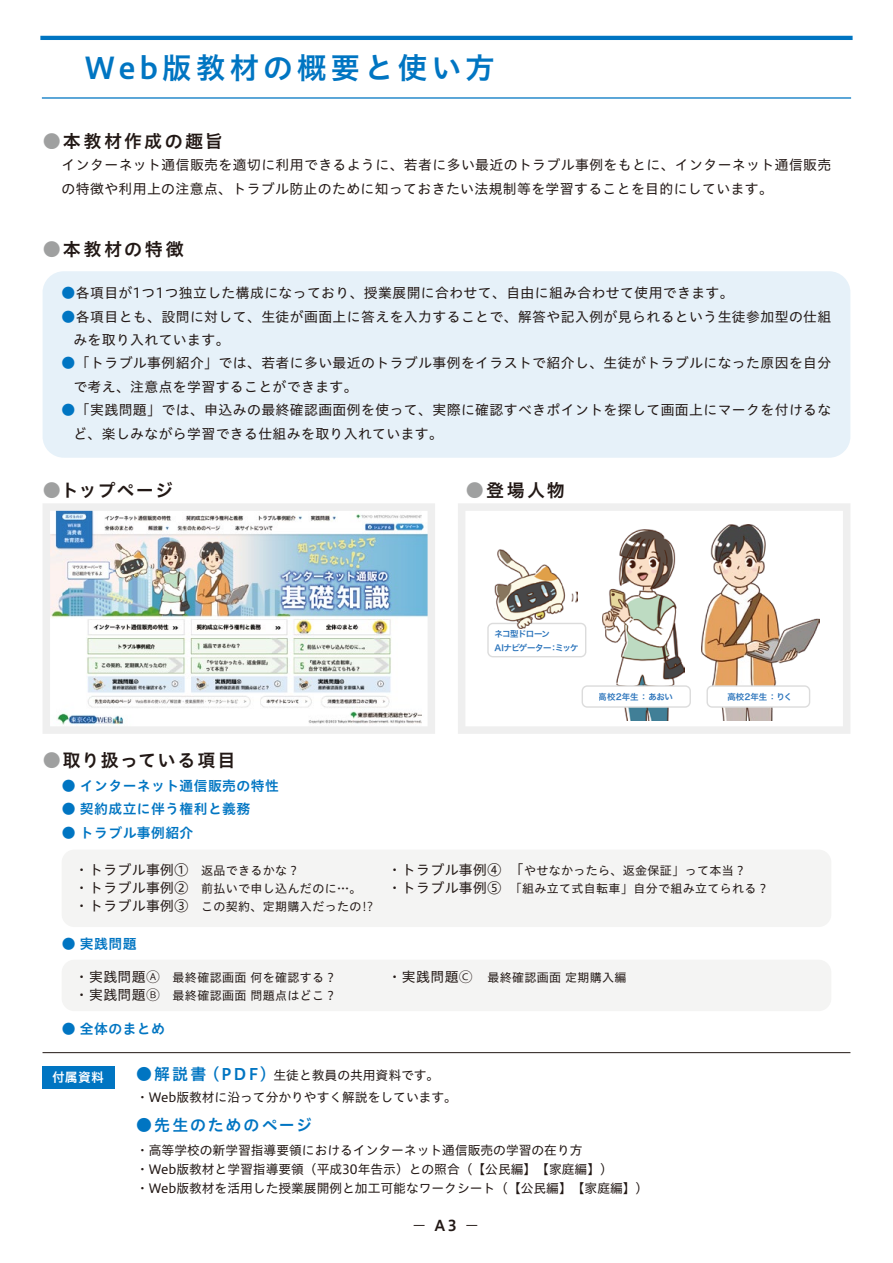
<style>
.page{position:relative;width:893px;height:1263px;background:#fff}
.page>*{position:absolute;margin:0;border:0;box-sizing:border-box;transform-origin:0 0}
.t1{font:29.7px "Hiragino UD Sans Std W6";letter-spacing:.13em;color:#0075c2}
.t2{font:18px "Hiragino UD Sans Std W6";letter-spacing:.105em;color:#221815}
.t3{font:18px "Hiragino UD Sans Std W6";letter-spacing:.075em;color:#221815}
.t4{font:18px "Hiragino UD Sans Std W6";letter-spacing:.13em;color:#221815}
.t5{font:15.9px "Hiragino UD Sans Std W6";letter-spacing:.11em;color:#0075c2}
.t6{font:14.85px "Koz Go Pr 6 N";color:#221815}
.t7{font:13.8px/23.4px "Hiragino UD Sans Std W4";letter-spacing:.03em;color:#221815}
.t8{font:13.8px "Hiragino UD Sans Std W6";letter-spacing:.03em;color:#0075c2}
.t9{font:12.75px/19.2px "Hiragino UD Sans Std W4";color:#221815}
.t10{font:12.75px "Hiragino UD Sans Std W6";color:#fff}
.t11{font:12px/18px "Hiragino UD Sans Std W4";letter-spacing:.03em;color:#221815}
.t12{font:8.4px/13.4px "Hiragino Sans W6";letter-spacing:-.075em;color:#2b74bb}
.t13{font:8.4px "Hiragino Sans W6";color:#2b74bb}
.t14{font:8.4px "Hiragino Sans W6";letter-spacing:-.04em;color:#2b74bb}
.s1{color:#9fa0a0}
.s2{color:#0075c2}
.s3{font-size:13.8px}
.s4{font-family:"Koz Go Pr 6 N"}
.s5{font-family:"Koz Go Pr 6 N";font-size:13.8px}
.s6{font-family:"Hiragino UD Sans Std W6";font-size:15.9px;color:#0075c2}
.s7{font-family:"Hiragino UD Sans Std W6"}
</style>
<div class="page">
<div style="left:62px;top:849px;width:769px;height:78px;background:#f4f4f3;border-radius:13px"></div>
<div style="left:62px;top:960px;width:769px;height:51px;background:#f4f4f3;border-radius:13px"></div>
<div style="left:43px;top:271px;width:807px;height:187px;background:#e6f1f9;border-radius:21px"></div>
<hr style="left:43px;top:36px;width:807px;height:4px;background:#0075c2">
<hr style="left:43px;top:97px;width:807px;height:2px;background:#0075c2">
<div style="left:43px;top:1066px;width:72px;height:23px;background:#0075c2"></div>
<hr style="left:43px;top:1052px;width:807px;height:1px;background:#221815">
<img style="left:43px;top:503px;width:392px;height:231px">
<svg style="left:458px;top:503px;width:392px;height:231px"></svg>
<h1 class="t1" style="left:85px;top:46px;width:411px">Web版教材の概要と使い方</h1>
<h2 class="t4" style="left:43px;top:127px;width:182px"><span class="s1">●</span>本教材作成の趣旨</h2>
<p class="t7" style="left:62px;top:153px;width:771px">インターネット通信販売を適切に利用できるように、若者に多い最近のトラブル事例をもとに、インターネット通信販売の特徴や利用上の注意点、トラブル防止のために知っておきたい法規制等を学習することを目的にしています。</p>
<h2 class="t2" style="left:43px;top:236px;width:143px"><span class="s1">●</span>本教材の特徴</h2>
<p class="t7" style="left:62px;top:281px;width:673px"><span class="s2">●</span>各項目が1つ1つ独立した構成になっており、授業展開に合わせて、自由に組み合わせて使用できます。</p>
<p class="t7" style="left:73px;top:304px;width:759px;text-indent:-12px"><span class="s2">●</span>各項目とも、設問に対して、生徒が画面上に答えを入力することで、解答や記入例が見られるという生徒参加型の仕組みを取り入れています。</p>
<p class="t7" style="left:73px;top:351px;width:759px;text-indent:-12px"><span class="s2">●</span>「トラブル事例紹介」では、若者に多い最近のトラブル事例をイラストで紹介し、生徒がトラブルになった原因を自分で考え、注意点を学習することができます。</p>
<p class="t7" style="left:73px;top:397px;width:759px;text-indent:-12px"><span class="s2">●</span>「実践問題」では、申込みの最終確認画面例を使って、実際に確認すべきポイントを探して画面上にマークを付けるなど、楽しみながら学習できる仕組みを取り入れています。</p>
<h2 class="t2" style="left:43px;top:477px;width:132px"><span class="s1">●</span>トップページ</h2>
<h2 class="t2" style="left:465px;top:477px;width:101px"><span class="s1">●</span>登場人物</h2>
<h2 class="t3" style="left:43px;top:746px;width:194px"><span class="s1">●</span>取り扱っている項目</h2>
<p class="t8" style="left:62px;top:775px;width:219px">● インターネット通信販売の特性</p>
<p class="t8" style="left:62px;top:799px;width:190px">● 契約成立に伴う権利と義務</p>
<p class="t8" style="left:62px;top:822px;width:133px">● トラブル事例紹介</p>
<p class="t11" style="left:75px;top:861px;width:300px"><span class="s3">・トラブル事例①</span>　返品できるかな？<br><span class="s3">・トラブル事例②</span>　前払いで申し込んだのに…。<span class="s3">・トラブル事例③</span>　この契約、定期購入だったの<span class="s4">⁉</span></p>
<p class="t8" style="left:62px;top:934px;width:76px">● 実践問題</p>
<p class="t12" style="left:494px;top:627px;width:86px">ネコ型ドローン<br>AIナビゲーター：ミッケ</p>
<p class="t13" style="left:599px;top:689px;width:76px">高校2年生 ： あおい</p>
<p class="t14" style="left:727px;top:689px;width:66px">高校2年生 ： りく</p>
<p class="t11" style="left:388px;top:861px;width:383px"><span class="s3">・トラブル事例④ 「</span>やせなかったら、返金保証」って本当？<br><span class="s3">・トラブル事例⑤</span> 「組み立て式自転車」自分で組み立てられる？</p>
<p class="t11" style="left:75px;top:968px;width:263px"><span class="s3">・実践問題</span><span class="s5">Ⓐ</span>　最終確認画面何を確認する？</p>
<p class="t11" style="left:388px;top:968px;width:240px"><span class="s3">・実践問題</span><span class="s5">Ⓒ</span> 最終確認画面定期購入編</p>
<p class="t11" style="left:75px;top:986px;width:263px"><span class="s3">・実践問題</span><span class="s5">Ⓑ</span>　最終確認画面問題点はどこ？</p>
<p class="t8" style="left:62px;top:1018px;width:105px">● 全体のまとめ</p>
<p class="t10" style="left:52px;top:1067px;width:53px">付属資料</p>
<p class="t9" style="left:136px;top:1063px;width:322px;line-height:22.5px"><span class="s6">● 解説書（PDF）</span>生徒と教員の共用資料です。・Web版教材に沿って分かりやすく解説をしています。</p>
<p class="t5" style="left:136px;top:1112px;width:178px">●先生のためのページ</p>
<p class="t9" style="left:136px;top:1139px;width:514px">・高等学校の新学習指導要領におけるインターネット通信販売の学習の在り方<br>・Web版教材と学習指導要領（平成30年告示）との照合（【公民編】【家庭編】）・Web版教材を活用した授業展開例と加工可能なワークシート（【公民編】【家庭編】）</p>
<p class="t6" style="left:412px;top:1217px;width:69px">－<span class="s7">A3</span>－</p>
</div>
